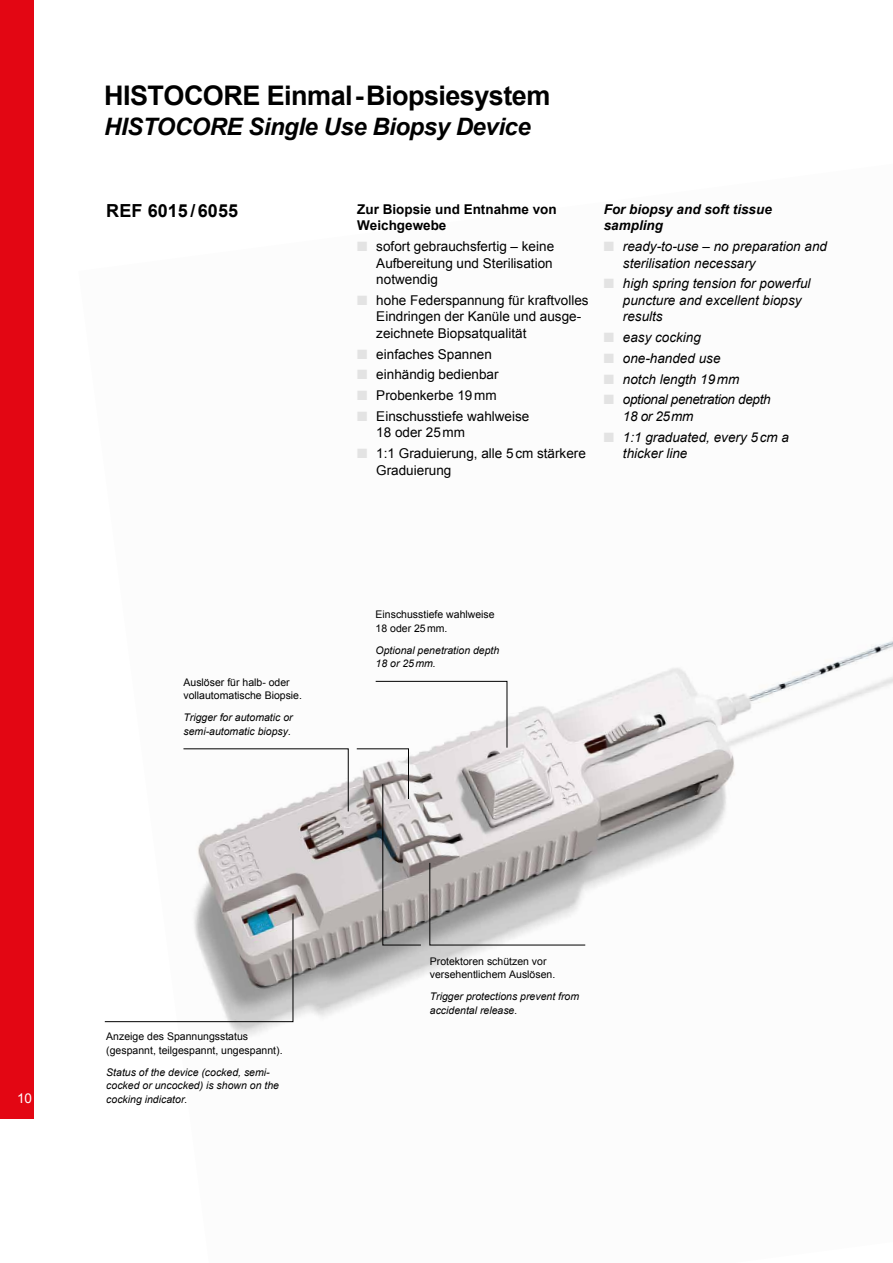
<style>
.page{position:relative;width:893px;height:1263px;background:#fff}
.page>*{position:absolute;margin:0;border:0;box-sizing:border-box;transform-origin:0 0}
.t1{font:700 27px "Arial";letter-spacing:-.02em;color:#000}
.t2{font:italic 700 24px "Arial";letter-spacing:-.02em;color:#000}
.t3{font:700 18px "Arial";letter-spacing:.005em;color:#000}
.t4{font:13.5px/16.5px "Arial";color:#000}
.t5{font:italic 13.5px/16.5px "Arial";color:#000}
.t6{font:700 13.5px/16.5px "Arial";color:#000}
.t7{font:italic 13.5px/16.5px "Arial";letter-spacing:-.025em;color:#000}
.t8{font:italic 700 13.5px/16.5px "Arial";color:#000}
.t9{font:13.5px "Arial";color:#fff}
.t10{font:italic 10.5px/13.5px "Arial";color:#000}
.t11{font:10.5px/13.5px "Arial";color:#000}
.s1{color:#e3e3e3}
</style>
<div class="page">
<img style="left:105px;top:641px;width:788px;height:395px">
<div style="left:0;top:0;width:34px;height:1118px;background:#e30613"></div>
<svg style="left:104px;top:913px;width:190px;height:109px"></svg>
<svg style="left:183px;top:748px;width:166px;height:64px"></svg>
<svg style="left:356px;top:681px;width:230px;height:265px"></svg>
<h1 class="t1" style="left:104px;top:78px;width:448px">HISTOCORE Einmal-Biopsiesystem</h1>
<h2 class="t2" style="left:104px;top:111px;width:428px">HISTOCORE Single Use Biopsy Device</h2>
<h3 class="t3" style="left:106px;top:199px;width:133px">REF 6015/6055</h3>
<p class="t6" style="left:357px;top:201px;width:201px">Zur Biopsie und Entnahme von<br>Weichgewebe</p>
<p class="t4" style="left:376px;top:238px;width:179px;text-align:justify;text-indent:-19px"><span class="s1">■</span> sofort gebrauchsfertig – keine Aufbereitung und Sterilisation notwendig</p>
<p class="t4" style="left:376px;top:292px;width:214px;text-indent:-19px"><span class="s1">■</span> hohe Federspannung für kraftvolles<br>Eindringen der Kanüle und ausge&shy;zeichnete Biopsatqualität</p>
<p class="t4" style="left:357px;top:346px;width:136px"><span class="s1">■</span> einfaches Spannen</p>
<p class="t4" style="left:357px;top:367px;width:143px"><span class="s1">■</span> einhändig bedienbar</p>
<p class="t4" style="left:357px;top:387px;width:141px"><span class="s1">■</span> Probenkerbe 19mm</p>
<p class="t4" style="left:376px;top:408px;width:155px;text-indent:-19px"><span class="s1">■</span> Einschusstiefe wahlweise<br>18 oder 25mm</p>
<p class="t4" style="left:376px;top:445px;width:211px;text-indent:-19px"><span class="s1">■</span> 1:1 Graduierung, alle 5cm stärkere<br>Graduierung</p>
<p class="t8" style="left:604px;top:201px;width:170px">For biopsy and soft tissue sampling</p>
<p class="t5" style="left:623px;top:238px;width:206px;text-indent:-19px"><span class="s1">■</span> ready-to-use – no preparation and sterilisation necessary</p>
<p class="t5" style="left:623px;top:276px;width:189px;text-indent:-19px"><span class="s1">■</span> high spring tension for powerful puncture and excellent biopsy results</p>
<p class="t5" style="left:604px;top:329px;width:99px"><span class="s1">■</span> easy cocking</p>
<p class="t5" style="left:604px;top:350px;width:118px"><span class="s1">■</span> one-handed use</p>
<p class="t5" style="left:604px;top:371px;width:137px"><span class="s1">■</span> notch length 19mm</p>
<p class="t7" style="left:623px;top:392px;width:149px;text-indent:-19px"><span class="s1">■</span> optional penetration depth<br>18 or 25mm</p>
<p class="t5" style="left:623px;top:429px;width:168px;text-indent:-19px"><span class="s1">■</span> 1:1 graduated, every 5cm a thicker line</p>
<p class="t11" style="left:184px;top:676px;width:120px">Auslöser für halb- oder vollautomatische Biopsie.</p>
<p class="t10" style="left:184px;top:711px;width:111px">Trigger for automatic or semi-automatic biopsy.</p>
<p class="t11" style="left:376px;top:608px;width:121px">Einschusstiefe wahlweise<br>18 oder 25mm.</p>
<p class="t10" style="left:376px;top:644px;width:125px">Optional penetration depth<br>18 or 25mm.</p>
<p class="t9" style="left:17px;top:1089px;width:17px">10</p>
<p class="t11" style="left:106px;top:1030px;width:178px">Anzeige des Spannungsstatus (gespannt, teilgespannt, ungespannt).</p>
<p class="t10" style="left:106px;top:1065px;width:174px">Status of the device (cocked, semi&shy;cocked or uncocked) is shown on the cocking indicator.</p>
<p class="t11" style="left:430px;top:954px;width:127px">Protektoren schützen vor versehentlichem Auslösen.</p>
<p class="t10" style="left:430px;top:990px;width:151px">Trigger protections prevent from accidental release.</p>
</div>
